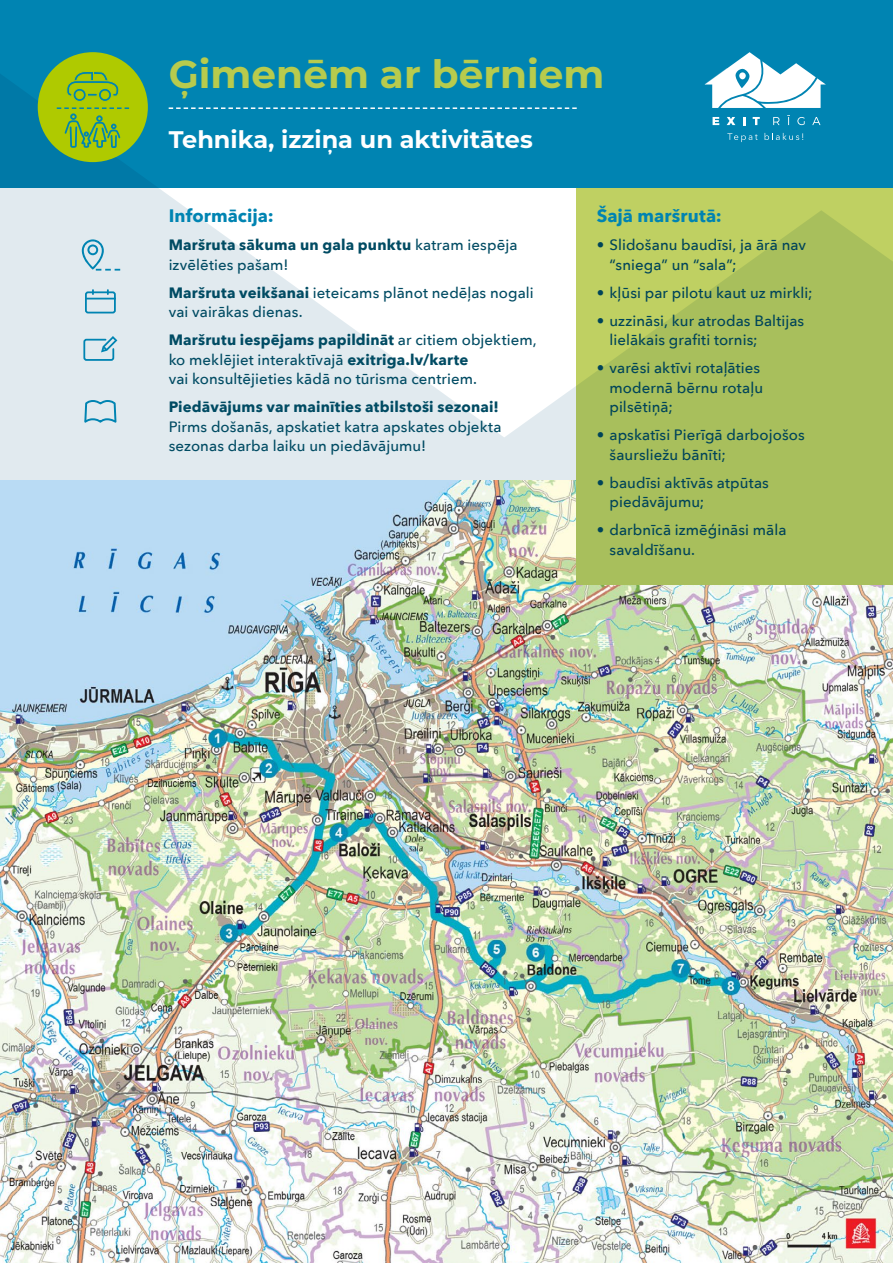
<style>
.page{position:relative;width:893px;height:1263px;background:#fff}
.page>*{position:absolute;margin:0;border:0;box-sizing:border-box;transform-origin:0 0}
.t1{font:700 39px "Montserrat";color:#b8cb4d}
.t2{font:700 24px "Montserrat";color:#fff}
.t3{font:700 18px "Avenir Next";letter-spacing:.005em;color:#0084b2}
.t4{font:500 15px/19.5px "Avenir Next";letter-spacing:.005em;color:#004b63}
.t5{font:500 15px/19.5px "Avenir Next";letter-spacing:.005em;color:#004459}
.t6{font:700 15px "Avenir Next";letter-spacing:.01em;color:#004b63}
.s1{font-weight:700}
</style>
<div class="page">
<img style="left:0;top:479px;width:893px;height:784px">
<svg style="left:0;top:187px;width:577px;height:292px;fill:#e1eaef"></svg>
<svg style="left:577px;top:187px;width:316px;height:398px;background:#adc25d"></svg>
<div style="left:0;top:0;width:893px;height:187px;background:#0084b2"></div>
<div style="left:38px;top:52px;width:110px;height:110px;background:#afca00;border-radius:50%"></div>
<svg style="left:169px;top:107px;width:408px;height:2px"></svg>
<svg style="left:57px;top:71px;width:72px;height:38px"></svg>
<svg style="left:727px;top:133px;width:31px;height:9px"></svg>
<svg style="left:765px;top:133px;width:38px;height:7px"></svg>
<svg style="left:713px;top:117px;width:6px;height:8px"></svg>
<svg style="left:727px;top:117px;width:8px;height:8px"></svg>
<svg style="left:743px;top:117px;width:2px;height:8px"></svg>
<svg style="left:753px;top:117px;width:7px;height:8px"></svg>
<svg style="left:773px;top:117px;width:7px;height:8px"></svg>
<svg style="left:787px;top:115px;width:3px;height:10px"></svg>
<svg style="left:797px;top:117px;width:8px;height:8px"></svg>
<svg style="left:812px;top:117px;width:8px;height:8px"></svg>
<svg style="left:705px;top:52px;width:121px;height:56px"></svg>
<div style="left:85px;top:291px;width:31px;height:22px;border:2px solid #0084b2;border-radius:2px"></div>
<svg style="left:83px;top:336px;width:34px;height:26px"></svg>
<svg style="left:83px;top:399px;width:34px;height:110px;background:#cae0ed"></svg>
<div style="left:96px;top:115px;width:7px;height:7px;border:2px solid #0084b2;border-radius:50%"></div>
<div style="left:70px;top:113px;width:7px;height:7px;border:2px solid #0084b2;border-radius:50%"></div>
<svg style="left:63px;top:119px;width:59px;height:183px"></svg>
<h1 class="t1" style="left:169px;top:46px;width:437px">Ģimenēm ar bērniem</h1>
<h2 class="t2" style="left:169px;top:123px;width:366px">Tehnika, izziņa un aktivitātes</h2>
<p class="t3" style="left:169px;top:200px;width:107px">Informācija:</p>
<p class="t4" style="left:169px;top:235px;width:350px"><span class="s1">Maršruta sākuma un gala punktu</span> katram iespēja izvēlēties pašam!</p>
<p class="t4" style="left:169px;top:282px;width:367px"><span class="s1">Maršruta veikšanai</span> ieteicams plānot nedēļas nogali vai vairākas dienas.</p>
<p class="t4" style="left:169px;top:330px;width:370px"><span class="s1">Maršrutu iespējams papildināt</span> ar citiem objektiem, ko meklējiet interaktīvajā <span class="s1">exitriga.lv/karte<br></span>vai konsultējieties kādā no tūrisma centriem.</p>
<p class="t6" style="left:169px;top:394px;width:332px">Piedāvājums var mainīties atbilstoši sezonai!</p>
<p class="t4" style="left:169px;top:416px;width:334px">Pirms došanās, apskatiet katra apskates objekta sezonas darba laiku un piedāvājumu!</p>
<p class="t3" style="left:597px;top:200px;width:127px">Šajā maršrutā:</p>
<p class="t5" style="left:609px;top:235px;width:198px;text-indent:-13px">• Slidošanu baudīsi, ja ārā nav “sniega” un “sala”;</p>
<p class="t5" style="left:597px;top:282px;width:217px">• kļūsi par pilotu kaut uz mirkli;</p>
<p class="t5" style="left:609px;top:310px;width:196px;text-indent:-13px">• uzzināsi, kur atrodas Baltijas lielākais grafiti tornis;</p>
<p class="t5" style="left:609px;top:358px;width:155px;text-indent:-13px">• varēsi aktīvi rotaļāties modernā bērnu rotaļu pilsētiņā;</p>
<p class="t5" style="left:609px;top:425px;width:197px;text-indent:-13px">• apskatīsi Pierīgā darbojošos šaursliežu bānīti;</p>
<p class="t5" style="left:609px;top:472px;width:161px;text-indent:-13px">• baudīsi aktīvās atpūtas piedāvājumu;</p>
<p class="t5" style="left:609px;top:520px;width:179px;text-indent:-13px">• darbnīcā izmēģināsi māla savaldīšanu.</p>
</div>
